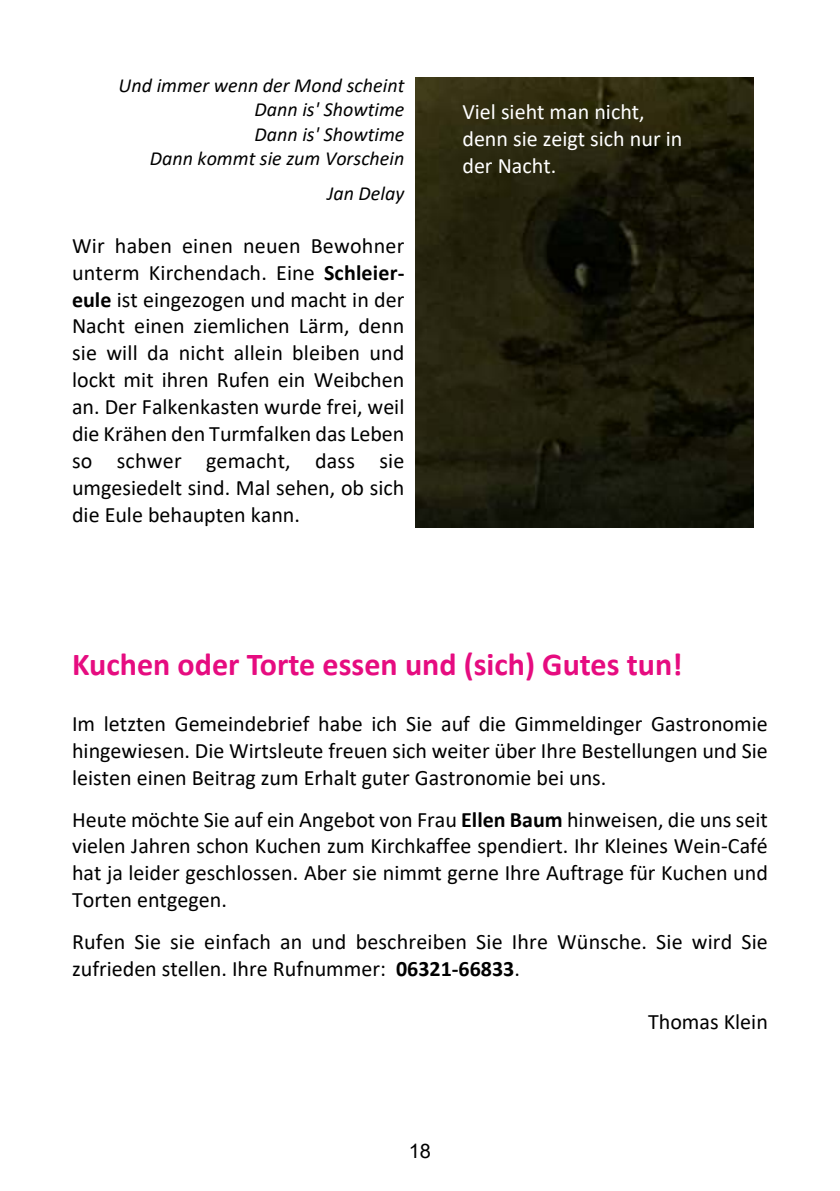
<style>
.page{position:relative;width:840px;height:1191px;background:#fff}
.page>*{position:absolute;margin:0;border:0;box-sizing:border-box;transform-origin:0 0}
.t1{font:700 32px "Calibri";color:#e60c80}
.t2{font:22px/26.8px "Calibri";color:#000;text-align:justify}
.t3{font:22px/26.8px "Calibri";color:#fff}
.t4{font:italic 20px/24.4px "Calibri";color:#000;text-align:right}
.t5{font:20px "Arial";color:#000}
.s1{font-weight:700}
</style>
<div class="page">
<img style="left:415px;top:77px;width:338px;height:451px">
<p class="t4" style="left:119px;top:75px;width:287px">Und immer wenn der Mond scheint<br>Dann is' Showtime<br>Dann is' Showtime<br>Dann kommt sie zum Vorschein</p>
<p class="t4" style="left:327px;top:182px;width:79px">Jan Delay</p>
<p class="t2" style="left:72px;top:234px;width:333px">Wir haben einen neuen Bewohner unterm Kirchendach. Eine <span class="s1">Schleier&shy;eule</span> ist eingezogen und macht in der Nacht einen ziemlichen Lärm, denn sie will da nicht allein bleiben und lockt mit ihren Rufen ein Weibchen an. Der Falkenkasten wurde frei, weil die Krähen den Turmfalken das Leben so schwer gemacht, dass sie umgesiedelt sind. Mal sehen, ob sich die Eule behaupten kann.</p>
<p class="t3" style="left:462px;top:100px;width:221px">Viel sieht man nicht, denn sie zeigt sich nur in der Nacht.</p>
<h1 class="t1" style="left:72px;top:651px;width:611px">Kuchen oder Torte essen und (sich) Gutes tun!</h1>
<p class="t2" style="left:72px;top:712px;width:697px">Im letzten Gemeindebrief habe ich Sie auf die Gimmeldinger Gastronomie hingewiesen. Die Wirtsleute freuen sich weiter über Ihre Bestellungen und Sie leisten einen Beitrag zum Erhalt guter Gastronomie bei uns.</p>
<p class="t2" style="left:72px;top:807px;width:697px">Heute möchte Sie auf ein Angebot von Frau <span class="s1">Ellen Baum</span> hinweisen, die uns seit vielen Jahren schon Kuchen zum Kirchkaffee spendiert. Ihr Kleines Wein-Café hat ja leider geschlossen. Aber sie nimmt gerne Ihre Auftrage für Kuchen und Torten entgegen.</p>
<p class="t2" style="left:72px;top:929px;width:697px">Rufen Sie sie einfach an und beschreiben Sie Ihre Wünsche. Sie wird Sie zufrieden stellen. Ihre Rufnummer: <span class="s1">06321-66833</span>.</p>
<p class="t2" style="left:647px;top:1010px;width:121px">Thomas Klein</p>
<p class="t5" style="left:408px;top:1143px;width:24px">18</p>
</div>
